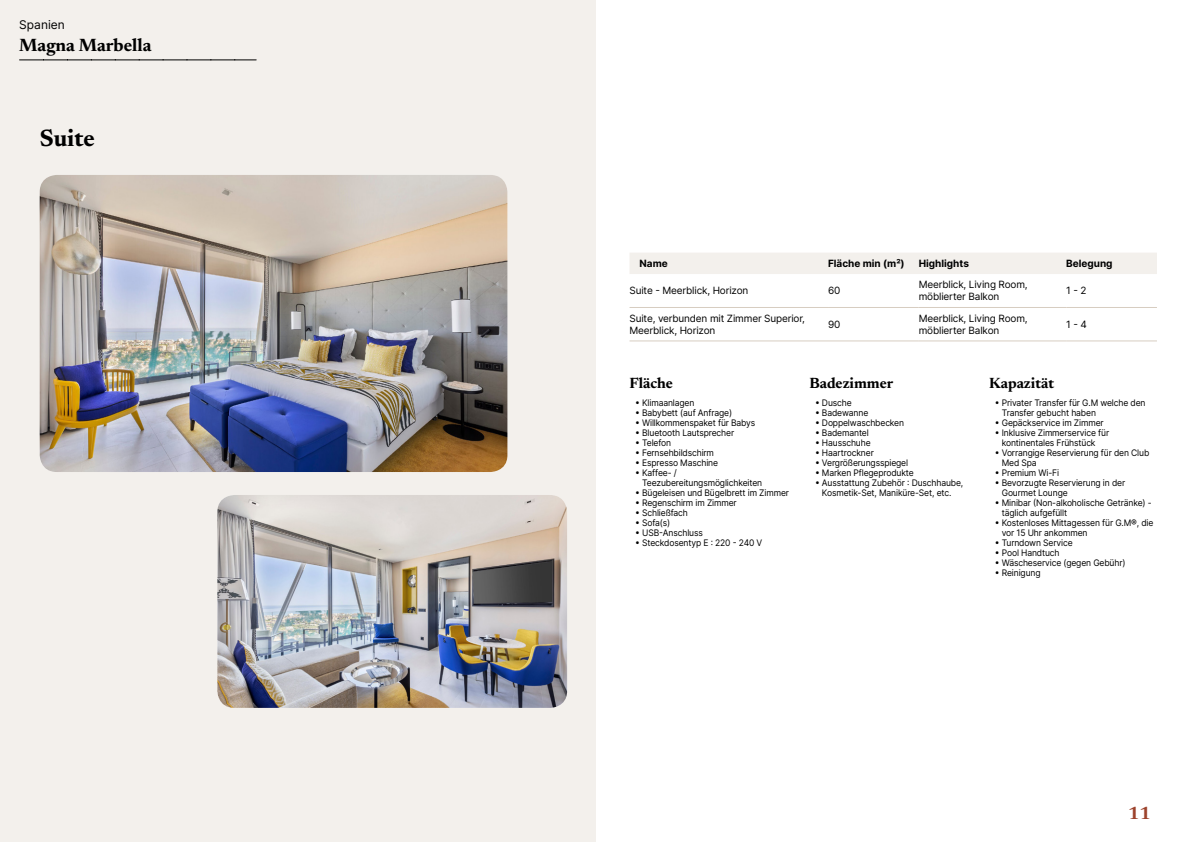
<style>
.page{position:relative;width:1191px;height:842px;background:#fff}
.page>*{position:absolute;margin:0;border:0;box-sizing:border-box;transform-origin:0 0}
.t1{font:700 24px "Newsreader 24 pt";color:#000}
.t2{font:700 18px "Newsreader 24 pt";color:#000}
.t3{font:700 18px "Newsreader 24 pt";color:#9d432c}
.t4{font:700 15px "Newsreader 24 pt";color:#000}
.t5{font:12px "Inter";color:#000}
.t6{font:10px/12px "Inter";letter-spacing:-.015em;color:#000}
.t7{font:700 10px "Inter";color:#000}
.t8{font:9px/10px "Inter";letter-spacing:-.015em;color:#000;scale:.95 1}
</style>
<div class="page">
<div style="left:0;top:0;width:595px;height:842px;background:#f3f0ec"></div>
<img style="left:40px;top:175px;width:467px;height:297px">
<img style="left:217px;top:495px;width:350px;height:213px">
<svg style="left:20px;top:60px;width:236px;height:1px"></svg>
<div style="left:630px;top:253px;width:527px;height:21px;background:#f3f0ec"></div>
<hr style="left:629px;top:307px;width:199px;height:1px;background:#d7cdc1">
<hr style="left:828px;top:307px;width:90px;height:1px;background:#d7cdc1">
<hr style="left:918px;top:307px;width:148px;height:1px;background:#d7cdc1">
<hr style="left:1066px;top:307px;width:91px;height:1px;background:#d7cdc1">
<hr style="left:629px;top:340px;width:199px;height:1px;background:#d7cdc1">
<hr style="left:828px;top:340px;width:90px;height:1px;background:#d7cdc1">
<hr style="left:918px;top:340px;width:148px;height:1px;background:#d7cdc1">
<hr style="left:1066px;top:340px;width:91px;height:1px;background:#d7cdc1">
<h3 class="t5" style="left:19px;top:15px;width:47px">Spanien</h3>
<h2 class="t2" style="left:19px;top:32px;width:134px">Magna Marbella</h2>
<h1 class="t1" style="left:40px;top:121px;width:57px">Suite</h1>
<p class="t7" style="left:639px;top:256px;width:30px">Name</p>
<p class="t7" style="left:828px;top:256px;width:78px">Fläche min (m²)</p>
<p class="t7" style="left:918px;top:256px;width:52px">Highlights</p>
<p class="t7" style="left:1066px;top:256px;width:48px">Belegung</p>
<p class="t6" style="left:629px;top:285px;width:120px">Suite - Meerblick, Horizon</p>
<p class="t6" style="left:828px;top:285px;width:14px">60</p>
<p class="t6" style="left:918px;top:279px;width:110px">Meerblick, Living Room, möblierter Balkon</p>
<p class="t6" style="left:1066px;top:285px;width:22px">1 - 2</p>
<p class="t6" style="left:629px;top:312px;width:177px">Suite, verbunden mit Zimmer Superior,<br>Meerblick, Horizon</p>
<p class="t6" style="left:828px;top:318px;width:14px">90</p>
<p class="t6" style="left:918px;top:312px;width:110px">Meerblick, Living Room, möblierter Balkon</p>
<p class="t6" style="left:1066px;top:318px;width:22px">1 - 4</p>
<h3 class="t4" style="left:629px;top:372px;width:45px">Fläche</h3>
<p class="t8" style="left:635px;top:398px;width:64px">• Klimaanlagen</p>
<p class="t8" style="left:635px;top:408px;width:104px">• Babybett (auf Anfrage)</p>
<p class="t8" style="left:635px;top:418px;width:128px">• Willkommenspaket für Babys</p>
<p class="t8" style="left:635px;top:428px;width:106px">• Bluetooth Lautsprecher</p>
<p class="t8" style="left:635px;top:438px;width:39px">• Telefon</p>
<p class="t8" style="left:635px;top:448px;width:84px">• Fernsehbildschirm</p>
<p class="t8" style="left:635px;top:458px;width:89px">• Espresso Maschine</p>
<p class="t8" style="left:642px;top:468px;width:128px;text-indent:-7px">• Kaffee- /<br>Teezubereitungsmöglichkeiten</p>
<p class="t8" style="left:635px;top:488px;width:163px">• Bügeleisen und Bügelbrett im Zimmer</p>
<p class="t8" style="left:635px;top:498px;width:108px">• Regenschirm im Zimmer</p>
<p class="t8" style="left:635px;top:508px;width:57px">• Schließfach</p>
<p class="t8" style="left:635px;top:518px;width:39px">• Sofa(s)</p>
<p class="t8" style="left:635px;top:528px;width:73px">• USB-Anschluss</p>
<p class="t8" style="left:635px;top:538px;width:135px">• Steckdosentyp E : 220 - 240 V</p>
<h3 class="t4" style="left:809px;top:372px;width:86px">Badezimmer</h3>
<p class="t8" style="left:815px;top:398px;width:40px">• Dusche</p>
<p class="t8" style="left:815px;top:408px;width:58px">• Badewanne</p>
<p class="t8" style="left:815px;top:418px;width:95px">• Doppelwaschbecken</p>
<p class="t8" style="left:815px;top:428px;width:58px">• Bademantel</p>
<p class="t8" style="left:815px;top:438px;width:60px">• Hausschuhe</p>
<p class="t8" style="left:815px;top:448px;width:63px">• Haartrockner</p>
<p class="t8" style="left:815px;top:458px;width:100px">• Vergrößerungsspiegel</p>
<p class="t8" style="left:815px;top:468px;width:106px">• Marken Pflegeprodukte</p>
<p class="t8" style="left:815px;top:478px;width:158px;text-align:center">• Ausstattung Zubehör : Duschhaube,<br>Kosmetik-Set, Maniküre-Set, etc.</p>
<h3 class="t4" style="left:989px;top:372px;width:66px">Kapazität</h3>
<p class="t8" style="left:1001px;top:398px;width:153px;text-indent:-7px">• Privater Transfer für G.M welche den<br>Transfer gebucht haben</p>
<p class="t8" style="left:994px;top:418px;width:116px">• Gepäckservice im Zimmer</p>
<p class="t8" style="left:1001px;top:428px;width:115px;text-indent:-7px">• Inklusive Zimmerservice für kontinentales Frühstück</p>
<p class="t8" style="left:1001px;top:448px;width:157px;text-indent:-7px">• Vorrangige Reservierung für den Club<br>Med Spa</p>
<p class="t8" style="left:994px;top:468px;width:69px">• Premium Wi-Fi</p>
<p class="t8" style="left:1001px;top:478px;width:131px;text-indent:-7px">• Bevorzugte Reservierung in der<br>Gourmet Lounge</p>
<p class="t8" style="left:1001px;top:498px;width:159px;text-indent:-7px">• Minibar (Non-alkoholische Getränke) - täglich aufgefüllt</p>
<p class="t8" style="left:1001px;top:518px;width:161px;text-indent:-7px">• Kostenloses Mittagessen für G.M®, die vor 15 Uhr ankommen</p>
<p class="t8" style="left:994px;top:538px;width:84px">• Turndown Service</p>
<p class="t8" style="left:994px;top:548px;width:70px">• Pool Handtuch</p>
<p class="t8" style="left:994px;top:558px;width:139px">• Wäscheservice (gegen Gebühr)</p>
<p class="t8" style="left:994px;top:568px;width:50px">• Reinigung</p>
<h2 class="t3" style="left:1128px;top:800px;width:24px">11</h2>
</div>
